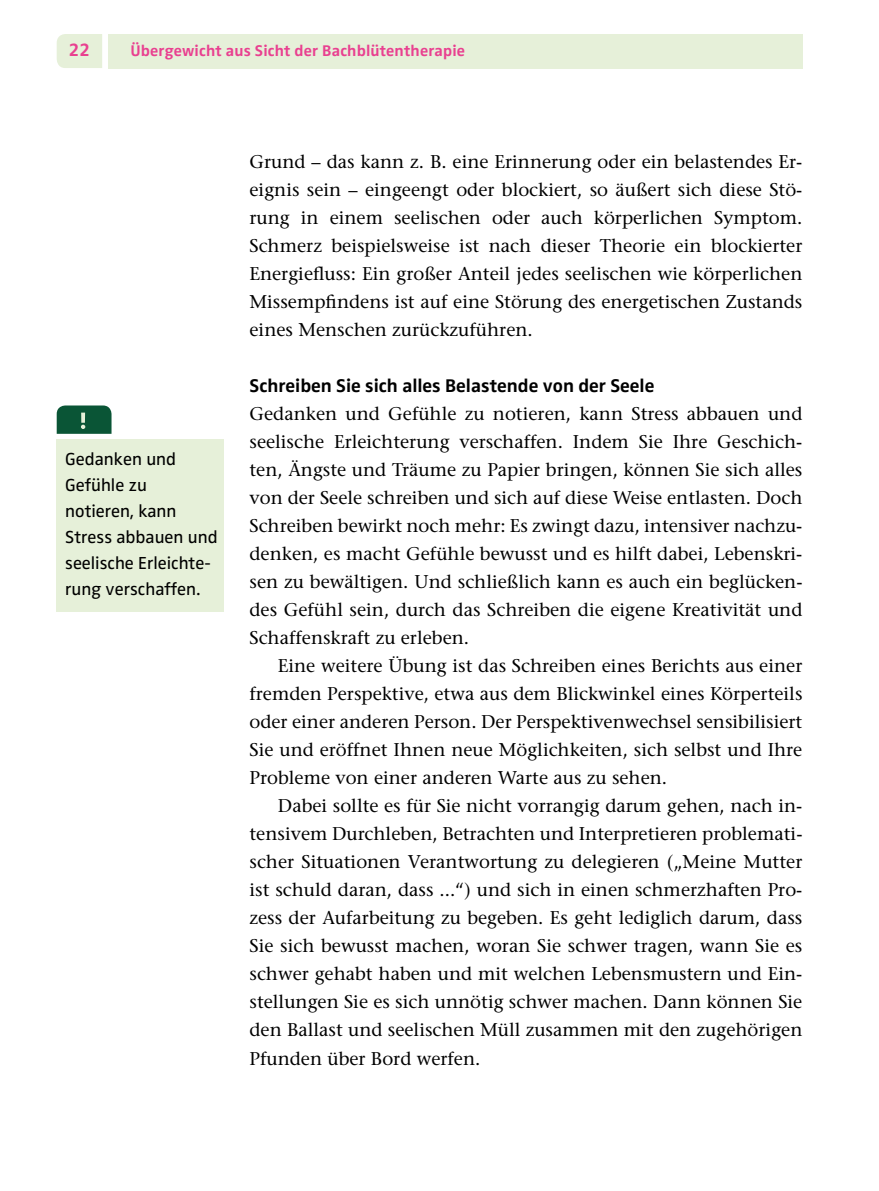
<style>
.page{position:relative;width:879px;height:1191px;background:#fff}
.page>*{position:absolute;margin:0;border:0;box-sizing:border-box;transform-origin:0 0}
.t1{font:700 19px "Zwo Pro";color:#000}
.t2{font:18.4px/28px "Stone Serif";color:#000;text-align:justify}
.t3{font:700 18.4px "Zwo Pro";color:#e94090}
.t4{font:18px/26px "Zwo Pro";color:#000}
.t5{font:700 16px "Zwo Pro";letter-spacing:.01em;color:#e94090}
</style>
<div class="page">
<div style="left:57px;top:34px;width:45px;height:34px;background:#e6f0d9"></div>
<div style="left:108px;top:34px;width:694px;height:34px;background:#e6f0d9"></div>
<div style="left:57px;top:439px;width:167px;height:173px;background:#e6f0d9"></div>
<svg style="left:57px;top:405px;width:54px;height:29px;background:#1a6043"></svg>
<p class="t3" style="left:69px;top:39px;width:23px">22</p>
<p class="t5" style="left:130px;top:41px;width:336px">Übergewicht aus Sicht der Bachblütentherapie</p>
<p class="t4" style="left:65px;top:446px;width:154px">Gedanken und<br>Gefühle zu notieren, kann<br>Stress abbauen und seelische Erleichte&shy;rung verschaffen.</p>
<p class="t2" style="left:249px;top:148px;width:554px">Grund – das kann z. B. eine Erinnerung oder ein belastendes Er&shy;eignis sein – eingeengt oder blockiert, so äußert sich diese Stö&shy;rung in einem seelischen oder auch körperlichen Symptom.<br>Schmerz beispielsweise ist nach dieser Theorie ein blockierter Energiefluss: Ein großer Anteil jedes seelischen wie körperlichen Missempfindens ist auf eine Störung des energetischen Zustands eines Menschen zurückzuführen.</p>
<p class="t1" style="left:249px;top:375px;width:406px">Schreiben Sie sich alles Belastende von der Seele</p>
<p class="t2" style="left:249px;top:400px;width:554px">Gedanken und Gefühle zu notieren, kann Stress abbauen und seelische Erleichterung verschaffen. Indem Sie Ihre Geschich&shy;ten, Ängste und Träume zu Papier bringen, können Sie sich alles von der Seele schreiben und sich auf diese Weise entlasten. Doch Schreiben bewirkt noch mehr: Es zwingt dazu, intensiver nachzu&shy;denken, es macht Gefühle bewusst und es hilft dabei, Lebenskri&shy;sen zu bewältigen. Und schließlich kann es auch ein beglücken&shy;des Gefühl sein, durch das Schreiben die eigene Kreativität und Schaffenskraft zu erleben.</p>
<p class="t2" style="left:249px;top:652px;width:554px;text-indent:28px">Eine weitere Übung ist das Schreiben eines Berichts aus einer fremden Perspektive, etwa aus dem Blickwinkel eines Körperteils oder einer anderen Person. Der Perspektivenwechsel sensibilisiert Sie und eröffnet Ihnen neue Möglichkeiten, sich selbst und Ihre Probleme von einer anderen Warte aus zu sehen.</p>
<p class="t2" style="left:249px;top:792px;width:554px;text-indent:28px">Dabei sollte es für Sie nicht vorrangig darum gehen, nach in&shy;tensivem Durchleben, Betrachten und Interpretieren problemati&shy;scher Situationen Verantwortung zu delegieren („Meine Mutter ist schuld daran, dass ...“) und sich in einen schmerzhaften Pro&shy;zess der Aufarbeitung zu begeben. Es geht lediglich darum, dass Sie sich bewusst machen, woran Sie schwer tragen, wann Sie es schwer gehabt haben und mit welchen Lebensmustern und Ein&shy;stellungen Sie es sich unnötig schwer machen. Dann können Sie den Ballast und seelischen Müll zusammen mit den zugehörigen Pfunden über Bord werfen.</p>
</div>
